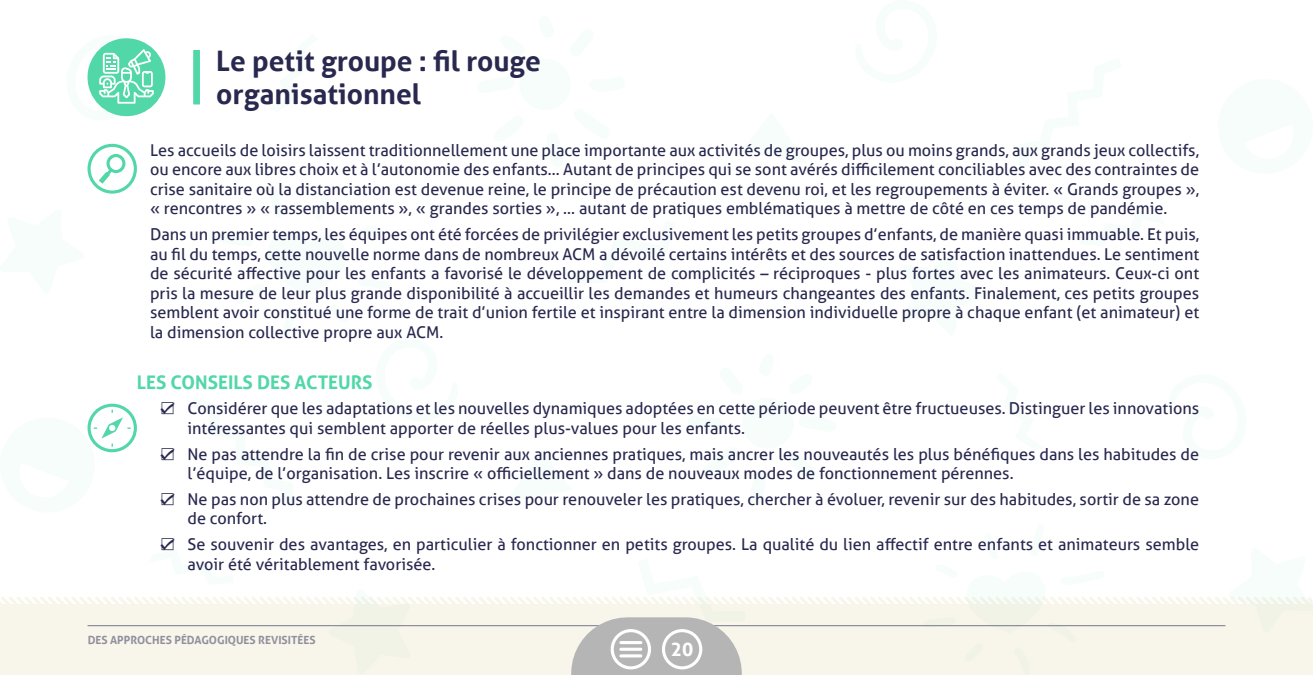
<style>
.page{position:relative;width:1313px;height:675px;background:#fff}
.page>*{position:absolute;margin:0;border:0;box-sizing:border-box;transform-origin:0 0}
.t1{font:700 28.12px/33.8px "Aller";color:#29294f}
.t2{font:700 18.75px "Aller";color:#52d7a8}
.t3{font:700 18.75px "Aller";color:#fff}
.t4{font:16.25px/19.5px "Aller";color:#29294f}
.t5{font:700 11.25px "Aller";color:#29294f}
.s1{font-family:"MS Gothic"}
</style>
<div class="page">
<svg style="left:0;top:596px;width:1312px;height:79px;background:#f4f1e7"></svg>
<svg style="left:328px;top:596px;width:83px;height:79px;background:#f3f4e8"></svg>
<svg style="left:1227px;top:596px;width:85px;height:37px;background:#f5f5ea"></svg>
<svg style="left:922px;top:616px;width:35px;height:12px"></svg>
<div style="left:965px;top:596px;width:139px;height:79px;background:#f8f5ea"></div>
<svg style="left:637px;top:596px;width:108px;height:26px"></svg>
<hr style="left:88px;top:625px;width:1137px;height:1px;background:#29294f">
<div style="left:627px;top:617px;width:58px;height:58px;background:#b5b5b5"></div>
<div style="left:662px;top:629px;width:40px;height:40px;border:3px solid #fff;border-radius:50%"></div>
<div style="left:610px;top:629px;width:41px;height:40px;border:3px solid #fff;border-radius:50%"></div>
<hr style="left:621px;top:641px;width:20px;height:3px;background:#fff">
<hr style="left:621px;top:648px;width:20px;height:3px;background:#fff">
<hr style="left:621px;top:654px;width:20px;height:3px;background:#fff">
<div style="left:88px;top:404px;width:49px;height:48px;border:3px solid #52d7a8;border-radius:50%"></div>
<svg style="left:87px;top:409px;width:44px;height:44px"></svg>
<div style="left:88px;top:144px;width:49px;height:50px;border:3px solid #52d7a8;border-radius:50%"></div>
<div style="left:106px;top:154px;width:19px;height:19px;border:3px solid #52d7a8;border-radius:50%"></div>
<svg style="left:99px;top:166px;width:16px;height:18px"></svg>
<div style="left:193px;top:50px;width:7px;height:54px;background:#52d7a8"></div>
<div style="left:87px;top:38px;width:78px;height:78px;background:#52d7a8;border-radius:50%"></div>
<svg style="left:87px;top:38px;width:67px;height:79px"></svg>
<h1 class="t1" style="left:216px;top:44px;width:326px">Le petit groupe : fil rouge organisationnel</h1>
<p class="t4" style="left:150px;top:140px;width:1050px;text-align:justify">Les accueils de loisirs laissent traditionnellement une place importante aux activités de groupes, plus ou moins grands, aux grands jeux collectifs, ou encore aux libres choix et à l’autonomie des enfants… Autant de principes qui se sont avérés difficilement conciliables avec des contraintes de crise sanitaire où la distanciation est devenue reine, le principe de précaution est devenu roi, et les regroupements à éviter. « Grands groupes », « rencontres » « rassemblements », « grandes sorties », … autant de pratiques emblématiques à mettre de côté en ces temps de pandémie.</p>
<p class="t4" style="left:150px;top:224px;width:1050px;text-align:justify">Dans un premier temps, les équipes ont été forcées de privilégier exclusivement les petits groupes d’enfants, de manière quasi immuable. Et puis, au fil du temps, cette nouvelle norme dans de nombreux ACM a dévoilé certains intérêts et des sources de satisfaction inattendues. Le sentiment de sécurité affective pour les enfants a favorisé le développement de complicités – réciproques - plus fortes avec les animateurs. Ceux-ci ont pris la mesure de leur plus grande disponibilité à accueillir les demandes et humeurs changeantes des enfants. Finalement, ces petits groupes semblent avoir constitué une forme de trait d’union fertile et inspirant entre la dimension individuelle propre à chaque enfant (et animateur) et la dimension collective propre aux ACM.</p>
<p class="t2" style="left:137px;top:371px;width:237px">LES CONSEILS DES ACTEURS</p>
<p class="t4" style="left:188px;top:399px;width:1013px;text-indent:-28px"><span class="s1">☑</span> Considérer que les adaptations et les nouvelles dynamiques adoptées en cette période peuvent être fructueuses. Distinguer les innovations intéressantes qui semblent apporter de réelles plus-values pour les enfants.</p>
<p class="t4" style="left:188px;top:444px;width:1013px;text-indent:-28px"><span class="s1">☑</span> Ne pas attendre la fin de crise pour revenir aux anciennes pratiques, mais ancrer les nouveautés les plus bénéfiques dans les habitudes de l’équipe, de l’organisation. Les inscrire « officiellement » dans de nouveaux modes de fonctionnement pérennes.</p>
<p class="t4" style="left:188px;top:489px;width:1013px;text-indent:-28px"><span class="s1">☑</span> Ne pas non plus attendre de prochaines crises pour renouveler les pratiques, chercher à évoluer, revenir sur des habitudes, sortir de sa zone de confort.</p>
<p class="t4" style="left:188px;top:535px;width:1013px;text-indent:-28px"><span class="s1">☑</span> Se souvenir des avantages, en particulier à fonctionner en petits groupes. La qualité du lien affectif entre enfants et animateurs semble avoir été véritablement favorisée.</p>
<p class="t5" style="left:88px;top:633px;width:229px">DES APPROCHES PÉDAGOGIQUES REVISITÉES</p>
<p class="t3" style="left:671px;top:638px;width:24px">20</p>
</div>
